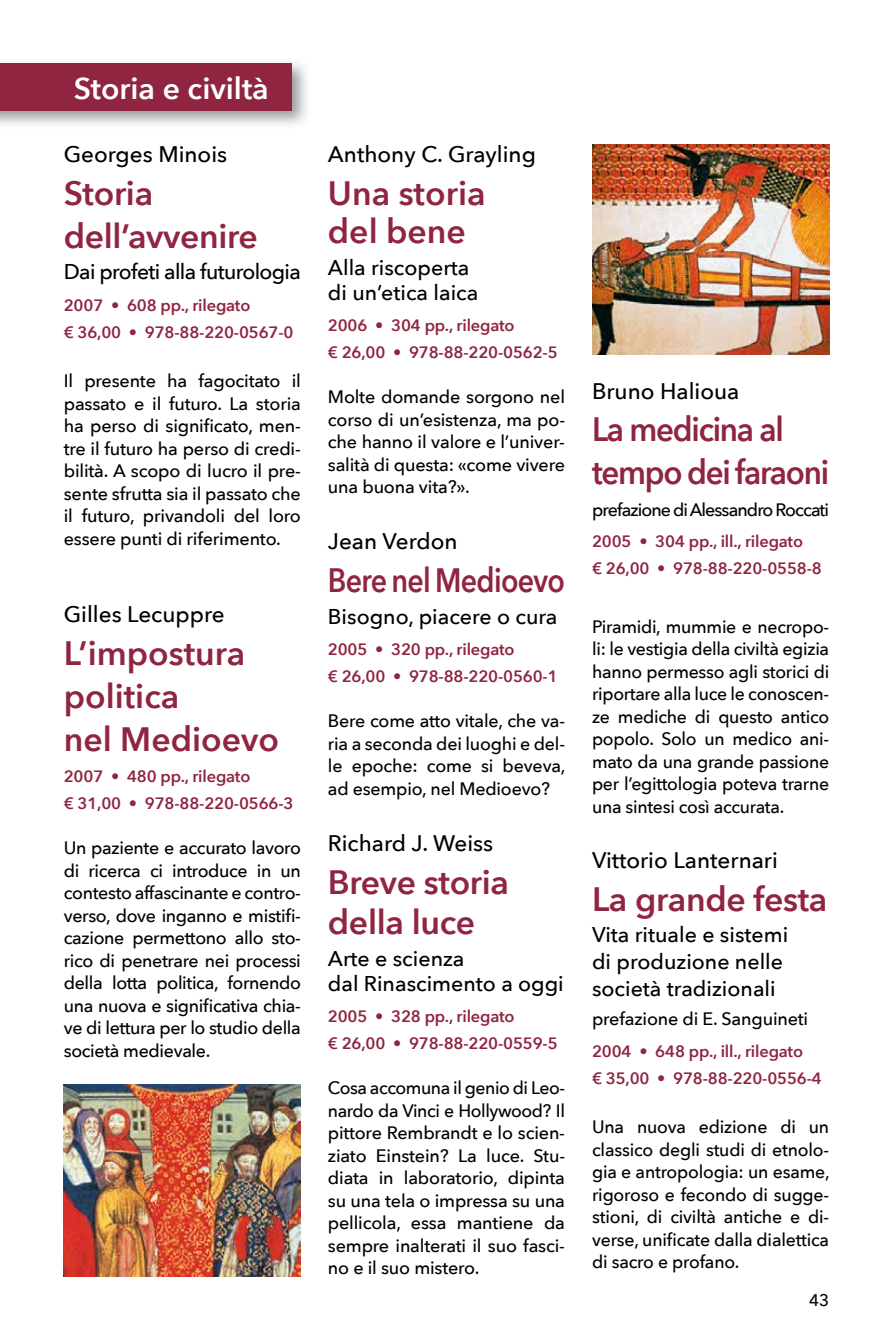
<style>
.page{position:relative;width:893px;height:1340px;background:#fff}
.page>*{position:absolute;margin:0;border:0;box-sizing:border-box;transform-origin:0 0}
.t1{font:600 33.75px/42.8px "Avenir Next";letter-spacing:-.01em;color:#8f2540}
.t2{font:600 33.75px/42.8px "Avenir Next";letter-spacing:-.04em;color:#8f2540;scale:.93 1}
.t3{font:600 33.75px "Avenir Next";letter-spacing:-.01em;color:#8f2540;scale:.85 1}
.t4{font:600 30.15px "Avenir Next";color:#fff}
.t5{font:500 22.5px "Avenir Next";color:#000}
.t6{font:500 21.38px/24.8px "Avenir Next";color:#000}
.t7{font:500 21.38px "Avenir Next";letter-spacing:-.03em;color:#000}
.t8{font:500 18px/22.5px "Avenir Next";letter-spacing:-.01em;color:#000;text-align:justify}
.t9{font:500 18px "Avenir Next";letter-spacing:-.05em;color:#000}
.t10{font:500 16.88px "Avenir Next";color:#000}
.t11{font:600 16.43px/27px "Avenir Next";letter-spacing:-.01em;color:#8f2540}
</style>
<div class="page">
<img style="left:0;top:63px;width:307px;height:62px">
<div style="left:0;top:64px;width:292px;height:47px;background:#8f2540"></div>
<img style="left:64px;top:1084px;width:237px;height:192px">
<img style="left:592px;top:144px;width:237px;height:210px">
<h2 class="t4" style="left:74px;top:63px;width:197px">Storia e civiltà</h2>
<p class="t5" style="left:64px;top:135px;width:165px">Georges Minois</p>
<h1 class="t1" style="left:64px;top:171px;width:196px">Storia dell’avvenire</h1>
<p class="t7" style="left:64px;top:254px;width:239px">Dai profeti alla futurologia</p>
<p class="t11" style="left:64px;top:291px;width:231px">2007 • 608 pp., rilegato<br>€ 36,00 • 978-88-220-0567-0</p>
<p class="t8" style="left:64px;top:369px;width:239px">Il presente ha fagocitato il passato e il futuro. La storia ha perso di significato, men&shy;tre il futuro ha perso di credi&shy;bilità. A scopo di lucro il pre&shy;sente sfrutta sia il passato che il futuro, privandoli del loro essere punti di riferimento.</p>
<p class="t5" style="left:64px;top:595px;width:162px">Gilles Lecuppre</p>
<h1 class="t1" style="left:64px;top:631px;width:217px">L’impostura politica<br>nel Medioevo</h1>
<p class="t11" style="left:64px;top:762px;width:231px">2007 • 480 pp., rilegato<br>€ 31,00 • 978-88-220-0566-3</p>
<p class="t8" style="left:64px;top:836px;width:239px">Un paziente e accurato lavoro di ricerca ci introduce in un contesto affascinante e contro&shy;verso, dove inganno e mistifi&shy;cazione permettono allo sto&shy;rico di penetrare nei processi della lotta politica, fornendo una nuova e significativa chia&shy;ve di lettura per lo studio della società medievale.</p>
<p class="t5" style="left:328px;top:135px;width:210px">Anthony C. Grayling</p>
<h1 class="t1" style="left:328px;top:173px;width:159px;line-height:38.2px">Una storia del bene</h1>
<p class="t6" style="left:328px;top:254px;width:152px">Alla riscoperta di un’etica laica</p>
<p class="t11" style="left:328px;top:311px;width:231px">2006 • 304 pp., rilegato<br>€ 26,00 • 978-88-220-0562-5</p>
<p class="t8" style="left:328px;top:385px;width:239px">Molte domande sorgono nel corso di un’esistenza, ma po&shy;che hanno il valore e l’univer&shy;salità di questa: «come vivere una buona vita?».</p>
<p class="t5" style="left:328px;top:522px;width:131px">Jean Verdon</p>
<h1 class="t3" style="left:328px;top:551px;width:280px">Bere nel Medioevo</h1>
<p class="t6" style="left:328px;top:603px;width:231px">Bisogno, piacere o cura</p>
<p class="t11" style="left:328px;top:635px;width:231px">2005 • 320 pp., rilegato<br>€ 26,00 • 978-88-220-0560-1</p>
<p class="t8" style="left:328px;top:709px;width:239px">Bere come atto vitale, che va&shy;ria a seconda dei luoghi e del&shy;le epoche: come si beveva, ad esempio, nel Medioevo?</p>
<p class="t5" style="left:328px;top:824px;width:167px">Richard J. Weiss</p>
<h1 class="t1" style="left:328px;top:861px;width:183px;line-height:40.5px">Breve storia della luce</h1>
<p class="t6" style="left:328px;top:945px;width:237px">Arte e scienza<br>dal Rinascimento a oggi</p>
<p class="t11" style="left:328px;top:1002px;width:231px">2005 • 328 pp., rilegato<br>€ 26,00 • 978-88-220-0559-5</p>
<p class="t8" style="left:328px;top:1076px;width:239px">Cosa accomuna il genio di Leo&shy;nardo da Vinci e Hollywood? Il pittore Rembrandt e lo scien&shy;ziato Einstein? La luce. Stu&shy;diata in laboratorio, dipinta su una tela o impressa su una pellicola, essa mantiene da sempre inalterati il suo fasci&shy;no e il suo mistero.</p>
<p class="t5" style="left:592px;top:371px;width:149px">Bruno Halioua</p>
<h1 class="t2" style="left:592px;top:407px;width:256px">La medicina al tempo dei faraoni</h1>
<p class="t9" style="left:592px;top:494px;width:239px">prefazione di Alessandro Roccati</p>
<p class="t11" style="left:592px;top:527px;width:231px">2005 • 304 pp., ill., rilegato<br>€ 26,00 • 978-88-220-0558-8</p>
<p class="t8" style="left:592px;top:614px;width:239px">Piramidi, mummie e necropo&shy;li: le vestigia della civiltà egizia hanno permesso agli storici di riportare alla luce le conoscen&shy;ze mediche di questo antico popolo. Solo un medico ani&shy;mato da una grande passione per l’egittologia poteva trarne una sintesi così accurata.</p>
<p class="t5" style="left:592px;top:840px;width:187px">Vittorio Lanternari</p>
<h1 class="t1" style="left:592px;top:876px;width:237px">La grande festa</h1>
<p class="t6" style="left:592px;top:920px;width:198px;line-height:27px">Vita rituale e sistemi di produzione nelle società tradizionali</p>
<p class="t8" style="left:592px;top:1007px;width:218px">prefazione di E. Sanguineti</p>
<p class="t11" style="left:592px;top:1037px;width:231px">2004 • 648 pp., ill., rilegato<br>€ 35,00 • 978-88-220-0556-4</p>
<p class="t8" style="left:592px;top:1115px;width:239px">Una nuova edizione di un classico degli studi di etnolo&shy;gia e antropologia: un esame, rigoroso e fecondo di sugge&shy;stioni, di civiltà antiche e di&shy;verse, unificate dalla dialettica di sacro e profano.</p>
<p class="t10" style="left:809px;top:1285px;width:22px">43</p>
</div>
